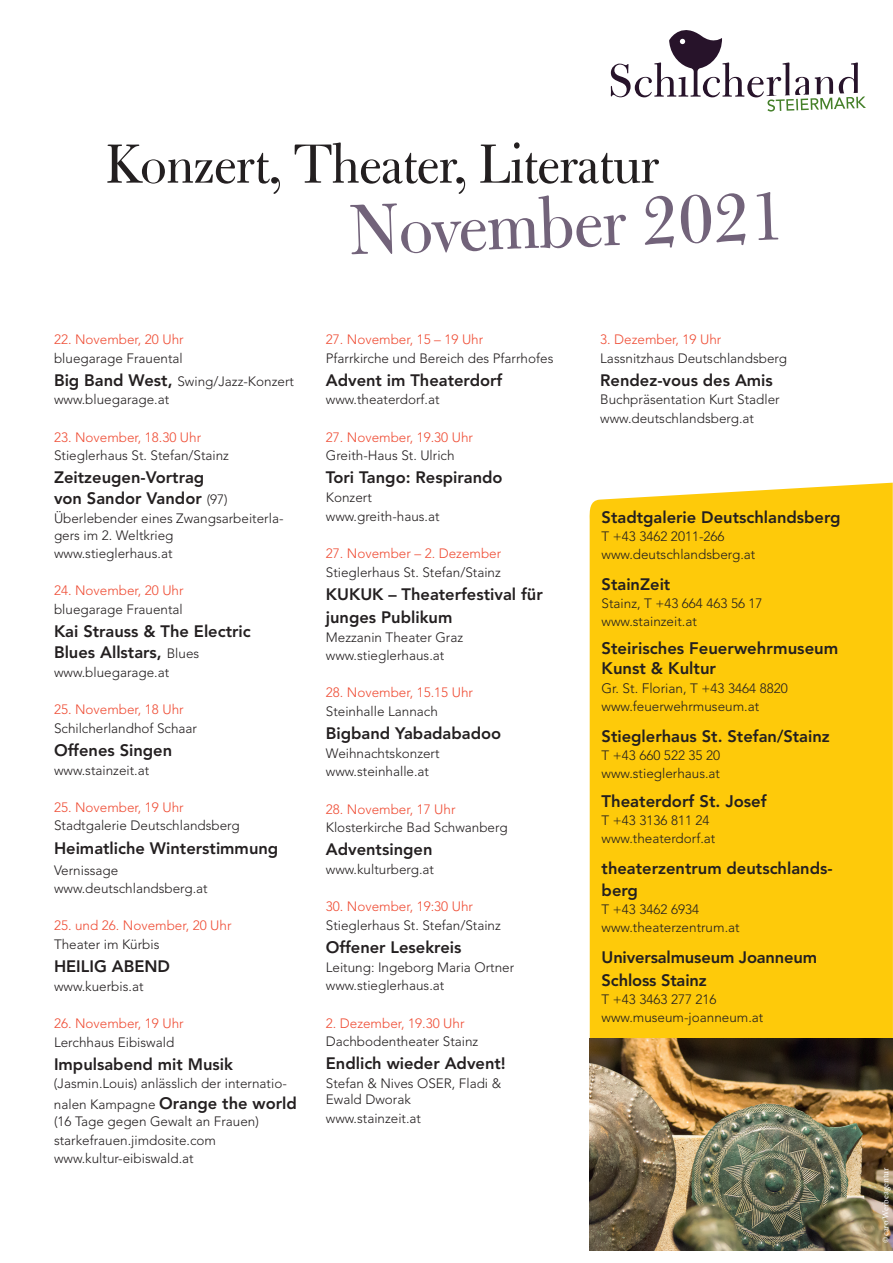
<style>
.page{position:relative;width:893px;height:1263px;background:#fff}
.page>*{position:absolute;margin:0;border:0;box-sizing:border-box;transform-origin:0 0}
.t1{font:79.05px "Bulmer MT Regular Display";color:#72637a}
.t2{font:61.2px "Bulmer MT Regular Display";color:#231f20}
.t3{font:800 16.65px/19.6px "Avenir LT Std";color:#231f20}
.t4{font:800 16.5px/21px "Avenir LT Std";color:#231f20}
.t5{font:300 13.65px "Avenir LT Std";color:#231f20}
.t6{font:300 13.5px/18.6px "Avenir LT Std";color:#231f20}
.t7{font:300 13.5px "Avenir LT Std";color:#ef4d35}
.t8{font:9px "Minion Pro";letter-spacing:-.005em;color:#fff}
.s1{font-weight:800;font-size:16.5px}
.s2{font-weight:300;font-size:13.5px}
.s3{font-size:13.5px}
</style>
<div class="page">
<div style="left:589px;top:483px;width:304px;height:767px;background:#feca0a"></div>
<svg style="left:611px;top:30px;width:255px;height:82px"></svg>
<img style="left:590px;top:1038px;width:302px;height:212px">
<h2 class="t2" style="left:106px;top:127px;width:555px">Konzert, Theater, Literatur</h2>
<h1 class="t1" style="left:349px;top:182px;width:437px;rotate:-2deg">November 2021</h1>
<p class="t7" style="left:54px;top:331px;width:131px">22. November, 20 Uhr</p>
<p class="t6" style="left:54px;top:347px;width:241px;line-height:23.1px">bluegarage Frauental<br><span class="s1">Big Band West,</span> Swing/Jazz-Konzert</p>
<p class="t6" style="left:54px;top:391px;width:117px">www.bluegarage.at</p>
<p class="t7" style="left:54px;top:429px;width:149px">23. November, 18.30 Uhr</p>
<p class="t6" style="left:54px;top:446px;width:177px">Stieglerhaus St. Stefan/Stainz</p>
<p class="t4" style="left:54px;top:467px;width:175px">Zeitzeugen-Vortrag von Sandor Vandor <span class="s2">(97)</span></p>
<p class="t6" style="left:54px;top:510px;width:231px;line-height:16.5px">Überlebender eines Zwangsarbeiterla&shy;gers im 2. Weltkrieg</p>
<p class="t6" style="left:54px;top:544px;width:120px">www.stieglerhaus.at</p>
<p class="t7" style="left:54px;top:583px;width:131px">24. November, 20 Uhr</p>
<p class="t6" style="left:54px;top:600px;width:130px">bluegarage Frauental</p>
<p class="t4" style="left:54px;top:621px;width:198px">Kai Strauss &amp; The Electric<br>Blues Allstars, <span class="s2">Blues</span></p>
<p class="t6" style="left:54px;top:663px;width:117px">www.bluegarage.at</p>
<p class="t7" style="left:54px;top:701px;width:131px">25. November, 18 Uhr</p>
<p class="t6" style="left:54px;top:719px;width:145px">Schilcherlandhof Schaar</p>
<p class="t4" style="left:54px;top:740px;width:120px">Offenes Singen</p>
<p class="t6" style="left:54px;top:761px;width:97px">www.stainzeit.at</p>
<p class="t7" style="left:54px;top:799px;width:131px">25. November, 19 Uhr</p>
<p class="t6" style="left:54px;top:816px;width:187px">Stadtgalerie Deutschlandsberg</p>
<p class="t4" style="left:54px;top:837px;width:226px">Heimatliche Winterstimmung</p>
<p class="t6" style="left:54px;top:861px;width:155px">Vernissage www.deutschlandsberg.at</p>
<p class="t7" style="left:54px;top:918px;width:179px">25. und 26. November, 20 Uhr</p>
<p class="t6" style="left:54px;top:935px;width:107px">Theater im Kürbis</p>
<p class="t4" style="left:54px;top:956px;width:118px">HEILIG ABEND</p>
<p class="t6" style="left:54px;top:977px;width:91px">www.kuerbis.at</p>
<p class="t7" style="left:54px;top:1015px;width:131px">26. November, 19 Uhr</p>
<p class="t6" style="left:54px;top:1033px;width:122px">Lerchhaus Eibiswald</p>
<p class="t4" style="left:54px;top:1054px;width:181px">Impulsabend mit Musik</p>
<p class="t6" style="left:54px;top:1074px;width:234px">(Jasmin.Louis) anlässlich der internatio-</p>
<p class="t4" style="left:54px;top:1093px;width:244px"><span class="s2">nalen Kampagne</span> Orange the world</p>
<p class="t6" style="left:54px;top:1112px;width:206px">(16 Tage gegen Gewalt an Frauen) starkefrauen.jimdosite.com www.kultur-eibiswald.at</p>
<p class="t7" style="left:326px;top:331px;width:159px">27. November, 15 – 19 Uhr</p>
<p class="t6" style="left:326px;top:349px;width:229px">Pfarrkirche und Bereich des Pfarrhofes</p>
<p class="t4" style="left:326px;top:370px;width:178px">Advent im Theaterdorf</p>
<p class="t6" style="left:326px;top:391px;width:115px">www.theaterdorf.at</p>
<p class="t7" style="left:326px;top:429px;width:149px">27. November, 19.30 Uhr</p>
<p class="t6" style="left:326px;top:446px;width:130px">Greith-Haus St. Ulrich</p>
<p class="t4" style="left:326px;top:467px;width:178px">Tori Tango: Respirando</p>
<p class="t6" style="left:326px;top:488px;width:115px">Konzert www.greith-haus.at</p>
<p class="t7" style="left:326px;top:545px;width:177px">27. November – 2. Dezember</p>
<p class="t6" style="left:326px;top:563px;width:177px">Stieglerhaus St. Stefan/Stainz</p>
<p class="t4" style="left:326px;top:582px;width:218px;line-height:23.1px">KUKUK – Theaterfestival für junges Publikum</p>
<p class="t6" style="left:326px;top:628px;width:139px">Mezzanin Theater Graz www.stieglerhaus.at</p>
<p class="t7" style="left:326px;top:685px;width:149px">28. November, 15.15 Uhr</p>
<p class="t6" style="left:326px;top:702px;width:114px">Steinhalle Lannach</p>
<p class="t4" style="left:326px;top:723px;width:177px">Bigband Yabadabadoo</p>
<p class="t6" style="left:326px;top:744px;width:115px">Weihnachtskonzert www.steinhalle.at</p>
<p class="t7" style="left:326px;top:801px;width:131px">28. November, 17 Uhr</p>
<p class="t6" style="left:326px;top:818px;width:183px">Klosterkirche Bad Schwanberg</p>
<p class="t4" style="left:326px;top:839px;width:108px">Adventsingen</p>
<p class="t6" style="left:326px;top:860px;width:110px">www.kulturberg.at</p>
<p class="t7" style="left:326px;top:899px;width:149px">30. November, 19:30 Uhr</p>
<p class="t6" style="left:326px;top:916px;width:177px">Stieglerhaus St. Stefan/Stainz</p>
<p class="t4" style="left:326px;top:937px;width:137px">Offener Lesekreis</p>
<p class="t6" style="left:326px;top:958px;width:190px">Leitung: Ingeborg Maria Ortner www.stieglerhaus.at</p>
<p class="t7" style="left:326px;top:1015px;width:140px">2. Dezember, 19.30 Uhr</p>
<p class="t6" style="left:326px;top:1032px;width:154px">Dachbodentheater Stainz</p>
<p class="t4" style="left:326px;top:1053px;width:182px">Endlich wieder Advent!</p>
<p class="t6" style="left:326px;top:1075px;width:177px;line-height:16.5px">Stefan &amp; Nives OSER, Fladi &amp;<br>Ewald Dworak</p>
<p class="t6" style="left:326px;top:1109px;width:97px">www.stainzeit.at</p>
<p class="t7" style="left:600px;top:331px;width:123px">3. Dezember, 19 Uhr</p>
<p class="t6" style="left:600px;top:349px;width:188px">Lassnitzhaus Deutschlandsberg</p>
<p class="t4" style="left:600px;top:370px;width:174px">Rendez-vous des Amis</p>
<p class="t6" style="left:600px;top:391px;width:181px">Buchpräsentation Kurt Stadler www.deutschlandsberg.at</p>
<p class="t4" style="left:602px;top:507px;width:240px">Stadtgalerie Deutschlandsberg</p>
<p class="t6" style="left:602px;top:527px;width:155px;line-height:18px">T +43 3462 2011-266 www.deutschlandsberg.at</p>
<p class="t4" style="left:602px;top:574px;width:70px">StainZeit</p>
<p class="t6" style="left:602px;top:594px;width:163px;line-height:18px">Stainz, T +43 664 463 56 17 www.stainzeit.at</p>
<p class="t3" style="left:602px;top:638px;width:238px">Steirisches Feuerwehrmuseum<br>Kunst &amp; Kultur</p>
<p class="t5" style="left:602px;top:681px;width:188px">Gr. St. Florian, <span class="s3">T +43 3464 8820</span></p>
<p class="t6" style="left:602px;top:697px;width:159px">www.feuerwehrmuseum.at</p>
<p class="t4" style="left:602px;top:726px;width:230px">Stieglerhaus St. Stefan/Stainz</p>
<p class="t6" style="left:602px;top:747px;width:120px;line-height:18px">T +43 660 522 35 20 www.stieglerhaus.at</p>
<p class="t3" style="left:602px;top:791px;width:167px">Theaterdorf St. Josef</p>
<p class="t6" style="left:602px;top:811px;width:115px;line-height:18px">T +43 3136 811 24 www.theaterdorf.at</p>
<p class="t4" style="left:602px;top:857px;width:233px;line-height:22.5px">theaterzentrum deutschlands&shy;berg</p>
<p class="t6" style="left:602px;top:900px;width:140px;line-height:18px">T +43 3462 6934 www.theaterzentrum.at</p>
<p class="t4" style="left:602px;top:946px;width:217px;line-height:22.5px">Universalmuseum Joanneum<br>Schloss Stainz</p>
<p class="t6" style="left:602px;top:990px;width:163px;line-height:18px">T +43 3463 277 216 www.museum-joanneum.at</p>
<p class="t8" style="left:879px;top:1242px;width:76px;rotate:-90deg">©caro Werbeagentur</p>
</div>
